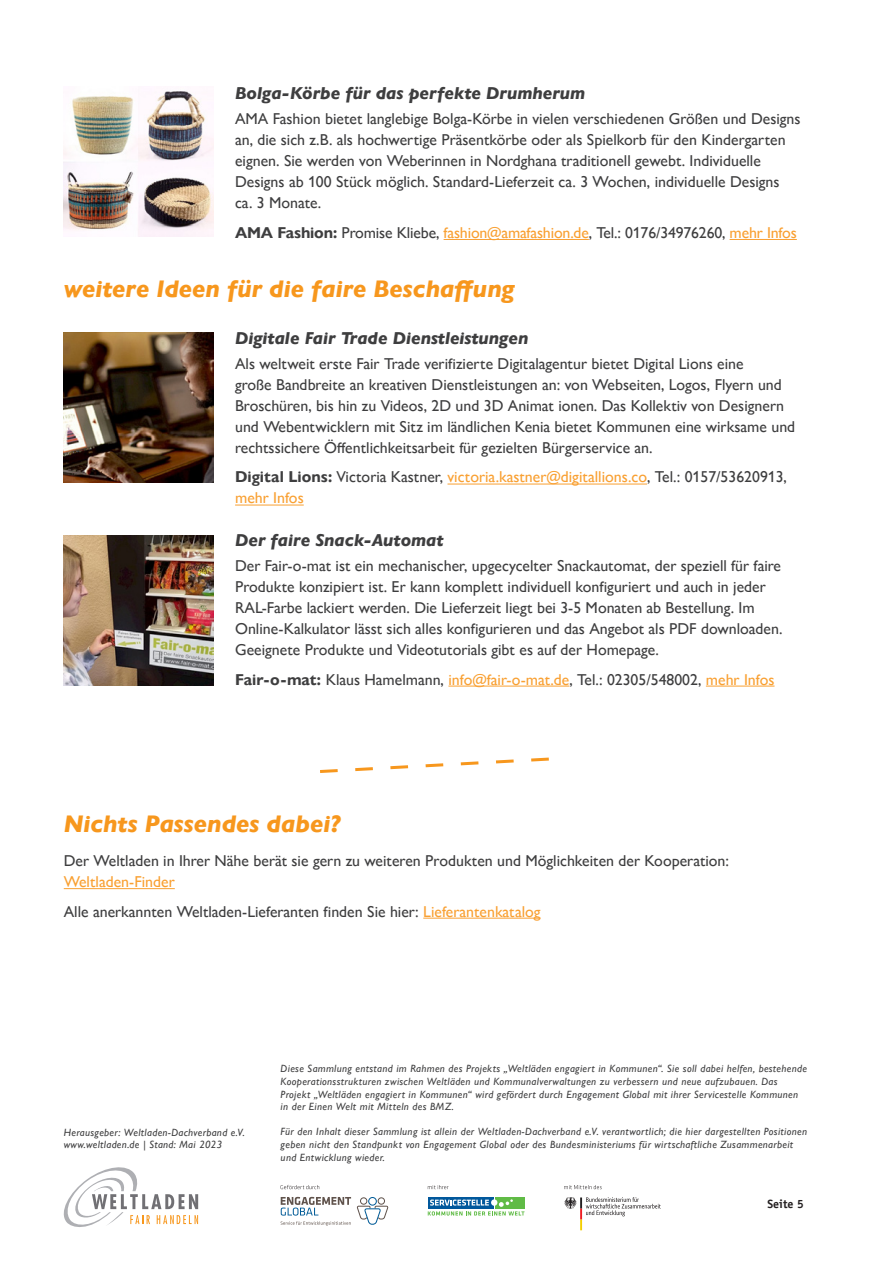
<style>
.page{position:relative;width:893px;height:1263px;background:#fff}
.page>*{position:absolute;margin:0;border:0;box-sizing:border-box;transform-origin:0 0}
.DV_Überschrift{font:italic 800 24px "Gill Sans Nova";color:#f7971d}
.DV_Zwischenüberschri{font:italic 800 17.25px "Gill Sans Nova";color:#3e3e3f}
.DV_Fließtext{font:500 15.75px/21px "Gill Sans Nova";color:#3e3e3f}
.DV_Fließtext-2{font:500 15.75px/21px "Gill Sans Nova";color:#f9a032}
.t1{font:700 12px "Officina Sans Std";color:#231f20}
._07_Fotonachweis{font:italic 500 10.5px/12.6px "Gill Sans Nova";letter-spacing:.03em;color:#3e3e3f}
.s1{font-weight:700}
.s2{color:#f9a032}
.s3{font-weight:700;color:#3e3e3f}
.s4{color:#3e3e3f}
</style>
<div class="page">
<svg style="left:64px;top:1167px;width:134px;height:60px"></svg>
<hr style="left:444px;top:239px;width:145px;height:1px;background:#f9a032">
<hr style="left:730px;top:239px;width:67px;height:1px;background:#f9a032">
<hr style="left:447px;top:484px;width:200px;height:1px;background:#f9a032">
<hr style="left:235px;top:505px;width:69px;height:1px;background:#f9a032">
<hr style="left:448px;top:686px;width:121px;height:1px;background:#f9a032">
<hr style="left:706px;top:686px;width:68px;height:1px;background:#f9a032">
<hr style="left:64px;top:888px;width:111px;height:1px;background:#f9a032">
<hr style="left:423px;top:918px;width:117px;height:1px;background:#f9a032">
<img style="left:64px;top:91px;width:150px;height:145px">
<img style="left:64px;top:332px;width:150px;height:150px">
<img style="left:64px;top:536px;width:150px;height:150px">
<svg style="left:320px;top:757px;width:229px;height:16px"></svg>
<div style="left:428px;top:1197px;width:65px;height:11px;background:#01589c"></div>
<div style="left:495px;top:1197px;width:29px;height:11px;background:#60bb46"></div>
<svg style="left:428px;top:1199px;width:96px;height:16px"></svg>
<svg style="left:564px;top:1185px;width:38px;height:4px"></svg>
<svg style="left:281px;top:1185px;width:38px;height:4px"></svg>
<svg style="left:428px;top:1185px;width:20px;height:4px"></svg>
<svg style="left:357px;top:1197px;width:31px;height:28px"></svg>
<svg style="left:281px;top:1197px;width:70px;height:18px"></svg>
<svg style="left:281px;top:1221px;width:70px;height:5px"></svg>
<svg style="left:564px;top:1197px;width:97px;height:33px"></svg>
<p class="DV_Zwischenüberschri" style="left:235px;top:82px;width:352px">Bolga-Körbe für das perfekte Drumherum</p>
<p class="DV_Fließtext" style="left:235px;top:108px;width:567px">AMA Fashion bietet langlebige Bolga-Körbe in vielen verschiedenen Größen und Designs an, die sich z.B. als hochwertige Präsentkörbe oder als Spielkorb für den Kindergarten eignen. Sie werden von Weberinnen in Nordghana traditionell gewebt. Individuelle Designs ab 100 Stück möglich. Standard-Lieferzeit ca. 3 Wochen, individuelle Designs ca. 3 Monate.</p>
<p class="DV_Fließtext" style="left:235px;top:222px;width:563px"><span class="s1">AMA Fashion:</span> Promise Kliebe, <span class="s2">fashion@amafashion.de</span>, Tel.: 0176/34976260, <span class="s2">mehr Infos</span></p>
<p class="DV_Überschrift" style="left:64px;top:274px;width:452px">weitere Ideen für die faire Beschaffung</p>
<p class="DV_Zwischenüberschri" style="left:235px;top:327px;width:295px">Digitale Fair Trade Dienstleistungen</p>
<p class="DV_Fließtext" style="left:235px;top:353px;width:562px">Als weltweit erste Fair Trade verifizierte Digitalagentur bietet Digital Lions eine<br>große Bandbreite an kreativen Dienstleistungen an: von Webseiten, Logos, Flyern und Broschüren, bis hin zu Videos, 2D und 3D Animat ionen. Das Kollektiv von Designern und Webentwicklern mit Sitz im ländlichen Kenia bietet Kommunen eine wirksame und rechtssichere Öffentlichkeitsarbeit für gezielten Bürgerservice an.</p>
<p class="DV_Fließtext-2" style="left:235px;top:466px;width:553px"><span class="s3">Digital Lions:</span> <span class="s4">Victoria Kastner,</span> victoria.kastner@digitallions.co<span class="s4">, Tel.: 0157/53620913, </span>mehr Infos</p>
<p class="DV_Zwischenüberschri" style="left:235px;top:529px;width:210px">Der faire Snack-Automat</p>
<p class="DV_Fließtext" style="left:235px;top:555px;width:549px">Der Fair-o-mat ist ein mechanischer, upgecycelter Snackautomat, der speziell für faire Produkte konzipiert ist. Er kann komplett individuell konfiguriert und auch in jeder RAL-Farbe lackiert werden. Die Lieferzeit liegt bei 3-5 Monaten ab Bestellung. Im Online-Kalkulator lässt sich alles konfigurieren und das Angebot als PDF downloaden.<br>Geeignete Produkte und Videotutorials gibt es auf der Homepage.</p>
<p class="DV_Fließtext" style="left:235px;top:668px;width:541px"><span class="s1">Fair-o-mat:</span> Klaus Hamelmann, <span class="s2">info@fair-o-mat.de</span>, Tel.: 02305/548002, <span class="s2">mehr Infos</span></p>
<p class="DV_Überschrift" style="left:64px;top:809px;width:278px">Nichts Passendes dabei?</p>
<p class="DV_Fließtext" style="left:64px;top:850px;width:667px">Der Weltladen in Ihrer Nähe berät sie gern zu weiteren Produkten und Möglichkeiten der Kooperation:<br><span class="s2">Weltladen-Finder</span></p>
<p class="DV_Fließtext" style="left:64px;top:900px;width:478px">Alle anerkannten Weltladen-Lieferanten finden Sie hier: <span class="s2">Lieferantenkatalog</span></p>
<p class="_07_Fotonachweis" style="left:64px;top:1125px;width:183px">Herausgeber: Weltladen-Dachverband e.V. www.weltladen.de | Stand: Mai 2023</p>
<p class="_07_Fotonachweis" style="left:281px;top:1062px;width:528px">Diese Sammlung entstand im Rahmen des Projekts „Weltläden engagiert in Kommunen“. Sie soll dabei helfen, bestehende Kooperationsstrukturen zwischen Weltläden und Kommunalverwaltungen zu verbessern und neue aufzubauen. Das Projekt „Weltläden engagiert in Kommunen“ wird gefördert durch Engagement Global mit ihrer Servicestelle Kommunen in der Einen Welt mit Mitteln des BMZ.</p>
<p class="_07_Fotonachweis" style="left:281px;top:1125px;width:528px">Für den Inhalt dieser Sammlung ist allein der Weltladen-Dachverband e.V. verantwortlich; die hier dargestellten Positionen geben nicht den Standpunkt von Engagement Global oder des Bundesministeriums für wirtschaftliche Zusammenarbeit und Entwicklung wieder.</p>
<p class="t1" style="left:767px;top:1196px;width:38px">Seite 5</p>
</div>
